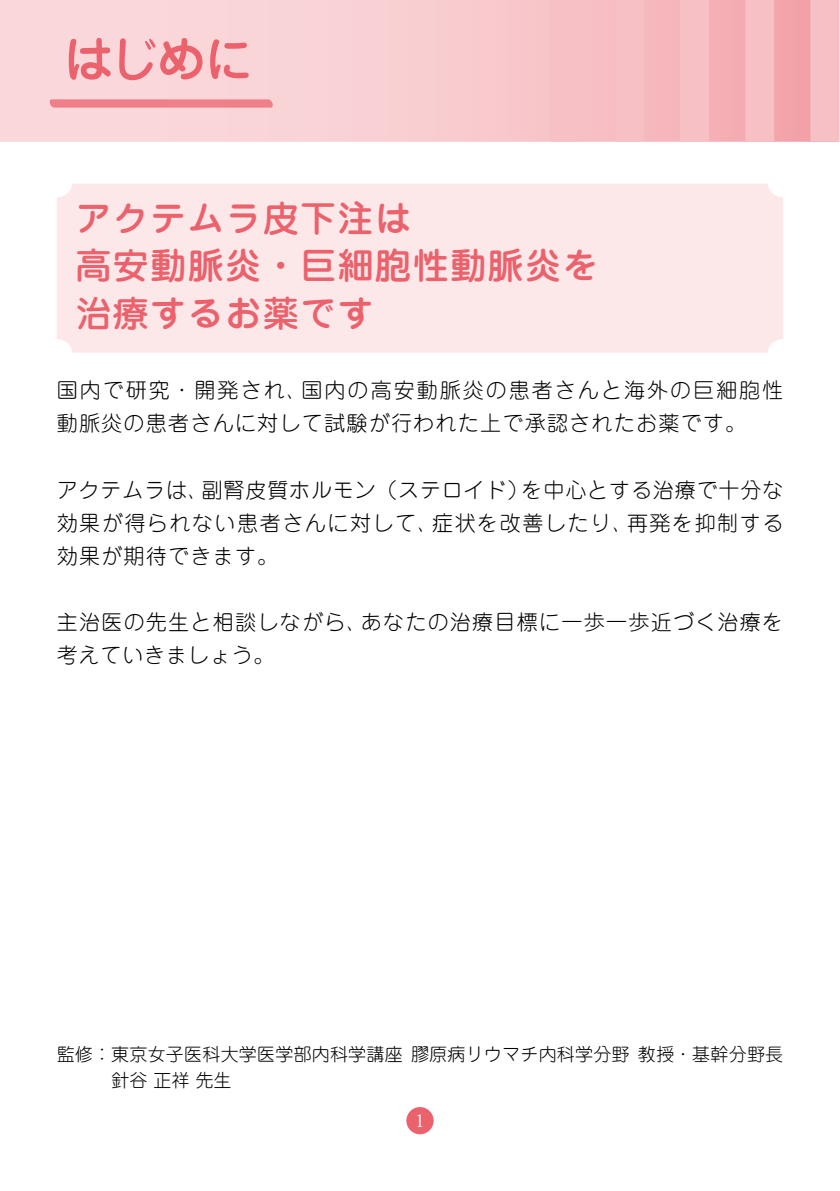
<style>
.page{position:relative;width:840px;height:1191px;background:#fff}
.page>*{position:absolute;margin:0;border:0;box-sizing:border-box;transform-origin:0 0}
.t1{font:500 50px "Jun 34 Pro";color:#eb616c}
.t2{font:500 36px/47.4px "Jun 34 Pro";letter-spacing:.04em;color:#eb616c}
.t3{font:300 21px/33px "Jun 101 Pro";letter-spacing:.06em;color:#000}
.t4{font:20px "Adobe Garamond Pro";color:#fff;scale:.95 1}
.t5{font:300 18px/26px "Jun 101 Pro";letter-spacing:.01em;color:#000}
</style>
<div class="page">
<div style="left:406px;top:1107px;width:27px;height:27px;background:#eb616c;border-radius:50%"></div>
<svg style="left:0;top:0;width:809px;height:142px;background:#f8cbcf"></svg>
<div style="left:809px;top:0;width:29px;height:142px;background:#f7c0c4"></div>
<div style="left:744px;top:0;width:30px;height:142px;background:#f7c0c4"></div>
<div style="left:679px;top:0;width:30px;height:142px;background:#f7c0c4"></div>
<div style="left:614px;top:0;width:30px;height:142px;background:#f7c0c4"></div>
<div style="left:549px;top:0;width:29px;height:142px;background:#f7c0c4"></div>
<svg style="left:838px;top:0;width:1px;height:142px"></svg>
<div style="left:57px;top:184px;width:725px;height:168px;background:#fce7e9;border-radius:14px"></div>
<svg style="left:49px;top:99px;width:224px;height:9px;background:#ef8791"></svg>
<h1 class="t1" style="left:64px;top:20px;width:191px">はじめに</h1>
<h2 class="t2" style="left:75px;top:191px;width:524px">アクテムラ皮下注は<br>高安動脈炎・巨細胞性動脈炎を治療するお薬です</h2>
<p class="t3" style="left:57px;top:371px;width:727px">国内で研究・開発され、国内の高安動脈炎の患者さんと海外の巨細胞性動脈炎の患者さんに対して試験が行われた上で承認されたお薬です。</p>
<p class="t3" style="left:57px;top:470px;width:727px;text-align:justify">アクテムラは、副腎皮質ホルモン（ステロイド）を中心とする治療で十分な効果が得られない患者さんに対して、症状を改善したり、再発を抑制する効果が期待できます。</p>
<p class="t3" style="left:57px;top:602px;width:727px">主治医の先生と相談しながら、あなたの治療目標に一歩一歩近づく治療を考えていきましょう。</p>
<p class="t5" style="left:57px;top:1038px;width:727px">監修：東京女子医科大学医学部内科学講座 膠原病リウマチ内科学分野 教授・基幹分野長　　　針谷 正祥 先生</p>
<p class="t4" style="left:415px;top:1109px;width:11px">1</p>
</div>
